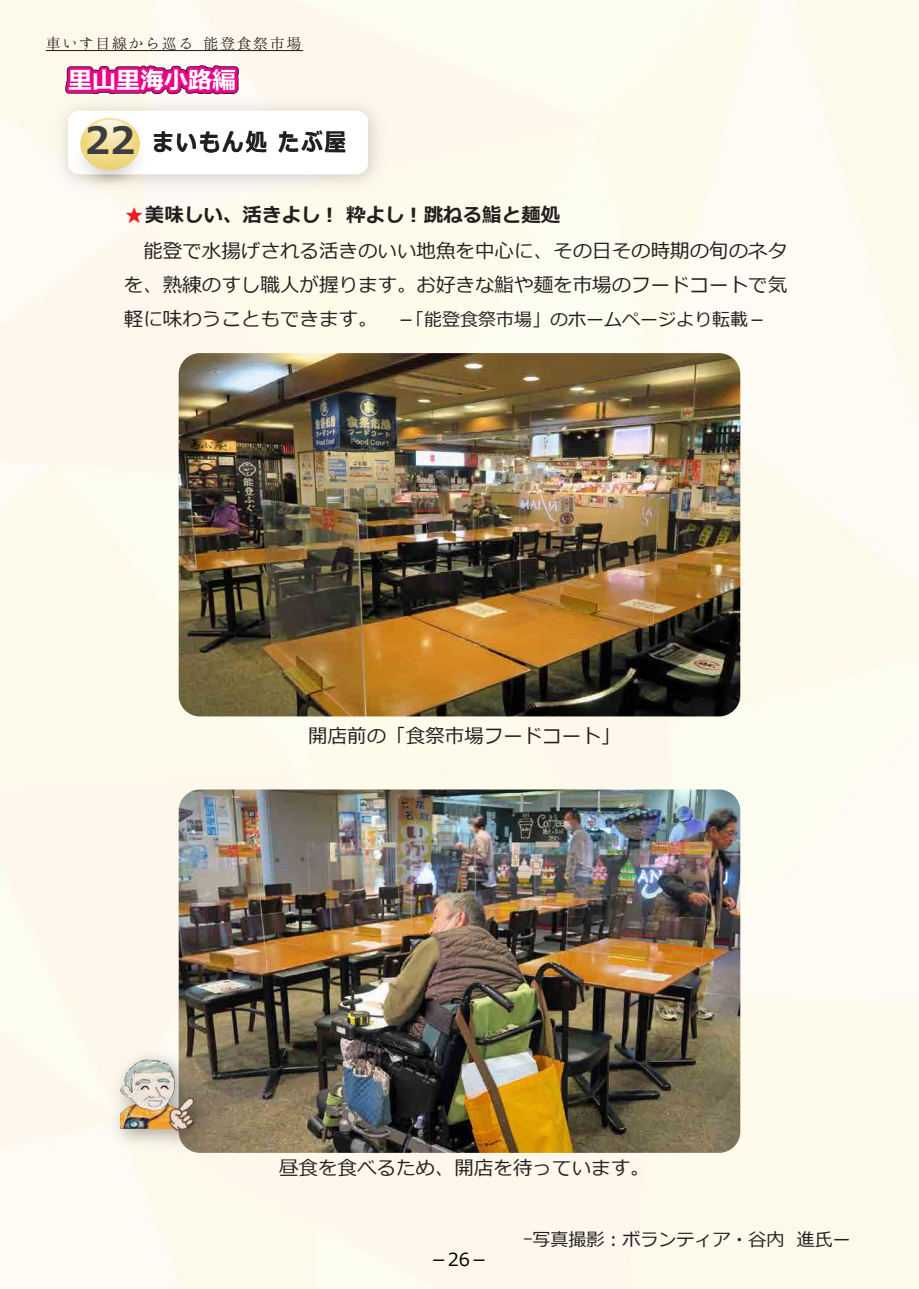
<style>
.page{position:relative;width:919px;height:1289px;background:#fff}
.page>*{position:absolute;margin:0;border:0;box-sizing:border-box;transform-origin:0 0}
.t1{font:700 24px "Meiryo";letter-spacing:.1em;color:#231f20;scale:.88 1}
.t2{font:700 24px "Meiryo";color:#fff}
.t3{font:19.5px/36px "Meiryo";color:#231f20}
.t4{font:18px "Meiryo";color:#231f20}
.t5{font:18px "Meiryo";color:#030303}
.t6{font:16.5px "Hannari Mincho";color:#211814}
.s1{font-size:37.5px;color:#3e3e3f}
.s2{font-weight:700;font-size:21px;color:#ee1d23}
.s3{font-weight:700}
.s4{font-size:19.5px}
</style>
<div class="page">
<img style="left:0;top:0;width:918px;height:1288px">
<img style="left:191px;top:90px;width:201px;height:109px">
<svg style="left:61px;top:34px;width:307px;height:140px"></svg>
<img style="left:29px;top:81px;width:162px;height:146px">
<img style="left:35px;top:198px;width:150px;height:25px">
<img style="left:34px;top:66px;width:153px;height:132px">
<svg style="left:94px;top:120px;width:32px;height:17px"></svg>
<img style="left:179px;top:353px;width:561px;height:363px">
<img style="left:179px;top:789px;width:561px;height:363px">
<img style="left:102px;top:1041px;width:119px;height:117px">
<img style="left:121px;top:1055px;width:59px;height:73px">
<img style="left:161px;top:1091px;width:45px;height:46px">
<hr style="left:46px;top:50px;width:257px;height:1px;background:#211814">
<p class="t6" style="left:46px;top:34px;width:259px">車いす目線から巡る 能登食祭市場</p>
<p class="t2" style="left:68px;top:63px;width:169px">里山里海小路編</p>
<p class="t1" style="left:85px;top:125px;width:298px"><span class="s1">22</span> まいもん処 たぶ屋</p>
<p class="t3" style="left:124px;top:198px;width:665px"><span class="s2">★</span><span class="s3">美味しい、活きよし ! 粋よし ! 跳ねる鮨と麺処<br></span>　能登で水揚げされる活きのいい地魚を中心に、その日その時期の旬のネタ</p>
<p class="t3" style="left:124px;top:268px;width:665px">を、熟練のすし職人が握ります。お好きな鮨や麺を市場のフードコートで気</p>
<p class="t4" style="left:124px;top:307px;width:643px"><span class="s4">軽に味わうこともできます。　</span>－「能登食祭市場」のホームページより転載－</p>
<p class="t3" style="left:308px;top:719px;width:313px">開店前の「食祭市場フードコート」</p>
<p class="t3" style="left:279px;top:1151px;width:372px">昼食を食べるため、開店を待っています。</p>
<p class="t5" style="left:429px;top:1247px;width:60px">－26－</p>
<p class="t4" style="left:523px;top:1226px;width:329px">ｰ写真撮影︓ボランティア・谷内 進氏ー</p>
</div>
